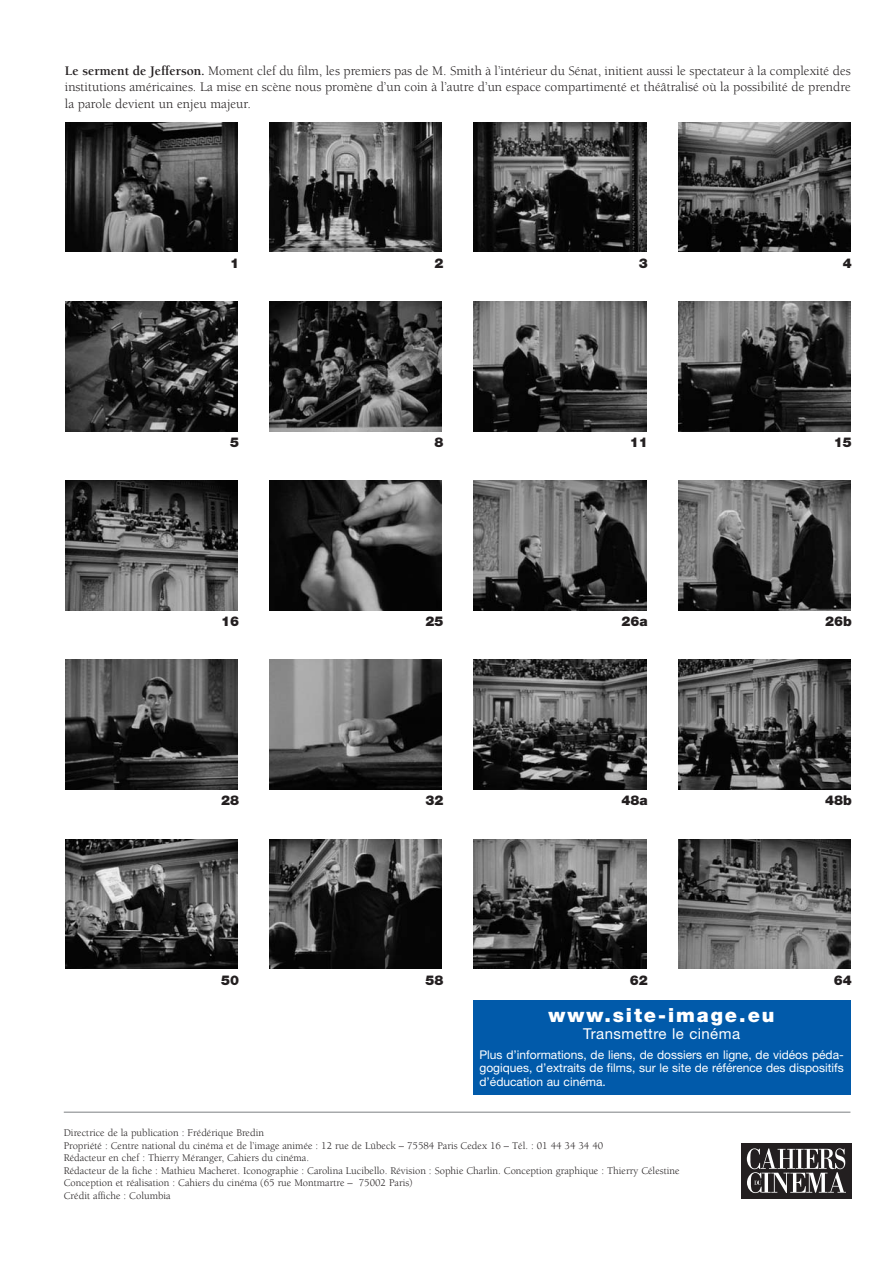
<style>
.page{position:relative;width:893px;height:1263px;background:#fff}
.page>*{position:absolute;margin:0;border:0;box-sizing:border-box;transform-origin:0 0}
.t1{font:900 19.5px "Helvetica Neue";letter-spacing:.1em;color:#fff}
.t2{font:15px "Helvetica Neue";letter-spacing:.03em;color:#fff}
.t3{font:13.5px/16.2px "Berkeley";color:#231f20;text-align:justify}
.t4{font:900 13.5px "Helvetica Neue";color:#231f20}
.t5{font:12px/13.5px "Helvetica Neue";color:#fff;text-align:justify}
.t6{font:10.5px/12.6px "Berkeley";color:#231f20}
.s1{font-weight:700}
</style>
<div class="page">
<hr style="left:64px;top:1111px;width:786px;height:2px;background:#939598">
<img style="left:65px;top:122px;width:173px;height:130px">
<img style="left:270px;top:122px;width:172px;height:130px">
<img style="left:474px;top:122px;width:172px;height:130px">
<img style="left:678px;top:122px;width:172px;height:130px">
<img style="left:65px;top:301px;width:173px;height:130px">
<img style="left:270px;top:301px;width:172px;height:130px">
<img style="left:474px;top:301px;width:172px;height:130px">
<img style="left:678px;top:301px;width:172px;height:130px">
<img style="left:65px;top:481px;width:173px;height:129px">
<img style="left:270px;top:481px;width:172px;height:129px">
<img style="left:474px;top:481px;width:172px;height:129px">
<img style="left:678px;top:481px;width:172px;height:129px">
<img style="left:65px;top:660px;width:173px;height:130px">
<img style="left:270px;top:660px;width:172px;height:130px">
<img style="left:474px;top:660px;width:172px;height:130px">
<img style="left:678px;top:660px;width:172px;height:130px">
<img style="left:65px;top:839px;width:173px;height:130px">
<img style="left:270px;top:839px;width:172px;height:130px">
<img style="left:474px;top:839px;width:172px;height:130px">
<img style="left:678px;top:839px;width:172px;height:130px">
<div style="left:473px;top:1001px;width:377px;height:94px;background:#015aaa"></div>
<div style="left:741px;top:1143px;width:110px;height:56px;background:#231f20"></div>
<svg style="left:747px;top:1148px;width:99px;height:45px"></svg>
<p class="t3" style="left:65px;top:64px;width:787px"><span class="s1">Le serment de Jefferson.</span> Moment clef du film, les premiers pas de M. Smith à l’intérieur du Sénat, initient aussi le spectateur à la complexité des institutions américaines. La mise en scène nous promène d’un coin à l’autre d’un espace compartimenté et théâtralisé où la possibilité de prendre la parole devient un enjeu majeur.</p>
<p class="t4" style="left:230px;top:258px;width:11px">1</p>
<p class="t4" style="left:434px;top:258px;width:11px">2</p>
<p class="t4" style="left:639px;top:258px;width:11px">3</p>
<p class="t4" style="left:843px;top:258px;width:11px">4</p>
<p class="t4" style="left:230px;top:437px;width:11px">5</p>
<p class="t4" style="left:434px;top:437px;width:11px">8</p>
<p class="t4" style="left:630px;top:437px;width:20px">11</p>
<p class="t4" style="left:834px;top:437px;width:20px">15</p>
<p class="t4" style="left:221px;top:616px;width:20px">16</p>
<p class="t4" style="left:425px;top:616px;width:20px">25</p>
<p class="t4" style="left:621px;top:616px;width:28px">26a</p>
<p class="t4" style="left:825px;top:616px;width:28px">26b</p>
<p class="t4" style="left:221px;top:796px;width:20px">28</p>
<p class="t4" style="left:425px;top:796px;width:20px">32</p>
<p class="t4" style="left:621px;top:796px;width:28px">48a</p>
<p class="t4" style="left:825px;top:796px;width:28px">48b</p>
<p class="t4" style="left:221px;top:975px;width:20px">50</p>
<p class="t4" style="left:425px;top:975px;width:20px">58</p>
<p class="t4" style="left:630px;top:975px;width:20px">62</p>
<p class="t4" style="left:834px;top:975px;width:20px">64</p>
<h1 class="t1" style="left:549px;top:1008px;width:227px">www.site-image.eu</h1>
<h2 class="t2" style="left:583px;top:1028px;width:158px">Transmettre le cinéma</h2>
<p class="t5" style="left:479px;top:1049px;width:366px">Plus d’informations, de liens, de dossiers en ligne, de vidéos péda&shy;gogiques, d’extraits de films, sur le site de référence des dispositifs d’éducation au cinéma.</p>
<p class="t6" style="left:64px;top:1127px;width:617px">Directrice de la publication : Frédérique Bredin<br>Propriété : Centre national du cinéma et de l’image animée : 12 rue de Lübeck – 75584 Paris Cedex 16 – Tél. : 01 44 34 34 40<br>Rédacteur en chef : Thierry Méranger, Cahiers du cinéma.<br>Rédacteur de la fiche : Mathieu Macheret. Iconographie : Carolina Lucibello. Révision : Sophie Charlin. Conception graphique : Thierry Célestine Conception et réalisation : Cahiers du cinéma (65 rue Montmartre – 75002 Paris)<br>Crédit affiche : Columbia</p>
</div>
